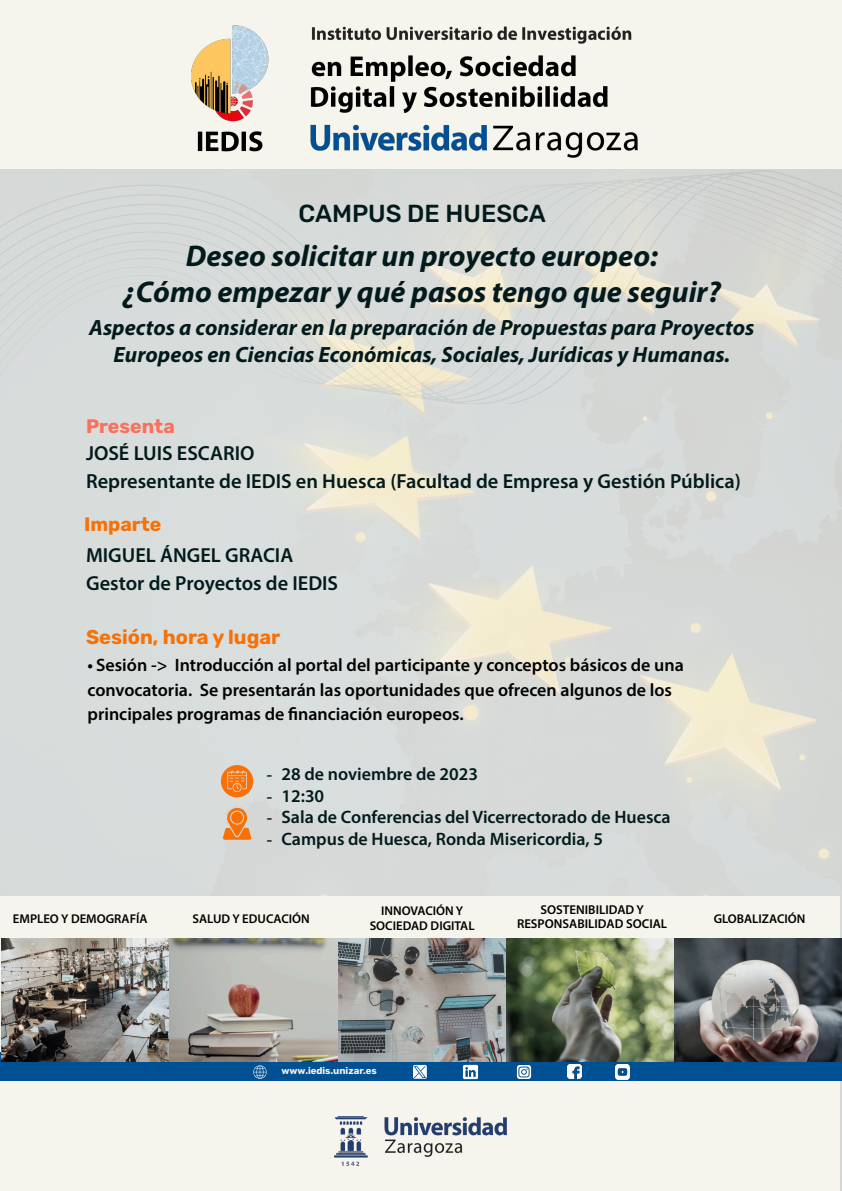
<style>
.page{position:relative;width:842px;height:1191px;background:#f6f5ed}
.page>*{position:absolute;margin:0;border:0;box-sizing:border-box;transform-origin:0 0}
.t1{font:italic 700 30px/36.2px "Myriad Pro";color:#021a1c;text-align:center}
.t2{font:500 24.6px "Rubik";color:#021a1c}
.t3{font:italic 700 22.2px/26.7px "Myriad Pro";color:#021a1c;text-align:center}
.t4{font:600 20.4px/28.1px "Myriad Pro";color:#021a1c}
.t5{font:700 20px "Rubik";color:#f77107}
.t6{font:700 19.5px "Rubik";color:#fa705c}
.t7{font:700 19.5px "Rubik";color:#f77107}
.t8{font:600 18px/24.7px "Myriad Pro";color:#000}
.t9{font:600 18px "Myriad Pro";color:#021a1c}
.t10{font:600 12.9px/14.7px "Myriad Pro";color:#000;text-align:center}
.t11{font:600 12.7px/14.5px "Myriad Pro";color:#000;text-align:center}
.t12{font:700 9.6px "Rubik";color:#f6f5ed}
.s1{font-family:"Times New Roman";font-weight:400}
</style>
<div class="page">
<img style="left:0;top:403px;width:842px;height:788px">
<img style="left:0;top:142px;width:842px;height:261px">
<img style="left:191px;top:25px;width:446px;height:133px">
<svg style="left:221px;top:765px;width:32px;height:32px"></svg>
<div style="left:0;top:896px;width:840px;height:295px;background:#f6f5ed"></div>
<div style="left:0;top:1052px;width:842px;height:29px;background:#005094"></div>
<img style="left:2px;top:938px;width:840px;height:123px">
<svg style="left:253px;top:1065px;width:14px;height:13px"></svg>
<img style="left:615px;top:1064px;width:15px;height:15px">
<img style="left:462px;top:1064px;width:17px;height:16px">
<img style="left:413px;top:1065px;width:14px;height:13px">
<img style="left:568px;top:1064px;width:14px;height:14px">
<img style="left:516px;top:1064px;width:16px;height:15px">
<img style="left:335px;top:1116px;width:171px;height:49px">
<svg style="left:223px;top:806px;width:28px;height:33px"></svg>
<h2 class="t2" style="left:298px;top:199px;width:249px">CAMPUS DE HUESCA</h2>
<h1 class="t1" style="left:123px;top:237px;width:599px">Deseo solicitar un proyecto europeo:<br>¿Cómo empezar y qué pasos tengo que seguir?</h1>
<p class="t3" style="left:89px;top:313px;width:666px">Aspectos a considerar en la preparación de Propuestas para Proyectos<br>Europeos en Ciencias Económicas, Sociales, Jurídicas y Humanas.</p>
<p class="t6" style="left:86px;top:415px;width:90px">Presenta</p>
<p class="t4" style="left:86px;top:438px;width:656px">JOSÉ LUIS ESCARIO<br>Representante de IEDIS en Huesca (Facultad de Empresa y Gestión Pública)</p>
<p class="t7" style="left:84px;top:513px;width:79px">Imparte</p>
<p class="t4" style="left:86px;top:540px;width:254px">MIGUEL ÁNGEL GRACIA<br>Gestor de Proyectos de IEDIS</p>
<p class="t5" style="left:86px;top:625px;width:196px">Sesión, hora y lugar</p>
<p class="t8" style="left:87px;top:652px;width:598px">• Sesión -&gt; Introducción al portal del participante y conceptos básicos de una convocatoria. Se presentarán las oportunidades que ofrecen algunos de los principales programas de financiación europeos.</p>
<p class="t9" style="left:267px;top:762px;width:213px"><span class="s1">-</span> 28 de noviembre de 2023</p>
<p class="t9" style="left:267px;top:784px;width:59px"><span class="s1">-</span> 12:30</p>
<p class="t9" style="left:267px;top:805px;width:406px"><span class="s1">-</span> Sala de Conferencias del Vicerrectorado de Huesca</p>
<p class="t9" style="left:267px;top:827px;width:338px"><span class="s1">-</span> Campus de Huesca, Ronda Misericordia, 5</p>
<p class="t11" style="left:13px;top:911px;width:136px">EMPLEO Y DEMOGRAFÍA</p>
<p class="t11" style="left:192px;top:911px;width:119px">SALUD Y EDUCACIÓN</p>
<p class="t11" style="left:370px;top:903px;width:106px">INNOVACIÓN Y<br>SOCIEDAD DIGITAL</p>
<p class="t10" style="left:517px;top:901px;width:152px">SOSTENIBILIDAD Y<br>RESPONSABILIDAD SOCIAL</p>
<p class="t11" style="left:714px;top:911px;width:93px">GLOBALIZACIÓN</p>
<p class="t12" style="left:282px;top:1065px;width:97px">www.iedis.unizar.es</p>
</div>
